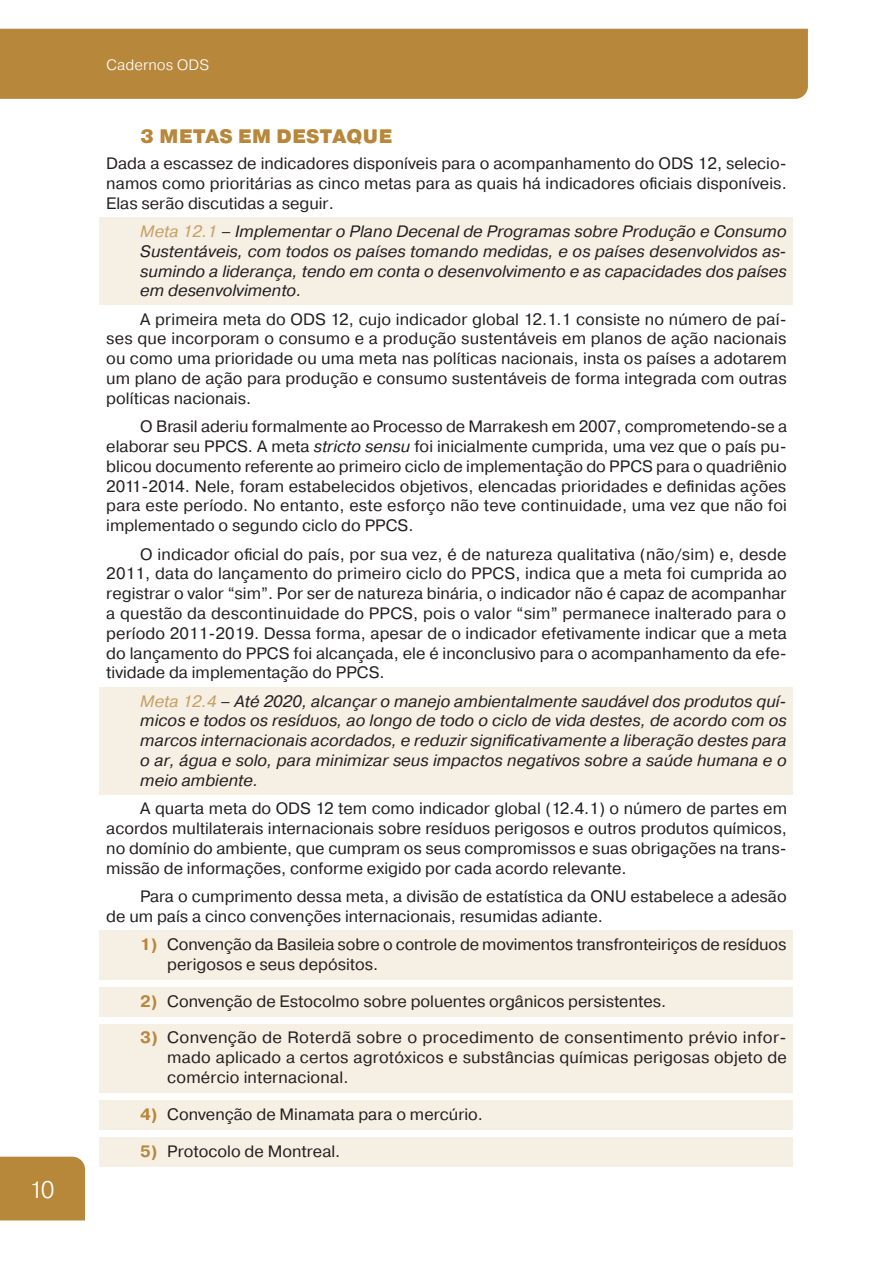
<style>
.page{position:relative;width:893px;height:1263px;background:#fff}
.page>*{position:absolute;margin:0;border:0;box-sizing:border-box;transform-origin:0 0}
.t1{font:300 24px "Pragmatica";color:#fff}
.titulo_1{font:900 19.5px "Pragmatica";letter-spacing:.01em;color:#b7873a}
.texto_corrido_COM_recuo{font:16.5px/19.8px "Pragmatica";color:#231f20;text-align:justify}
.Meta_Blocada{font:italic 16.5px/19.8px "Pragmatica";color:#231f20;text-align:justify}
.texto_corrido_SEM_recuo{font:16.5px/19.8px "Pragmatica";color:#231f20;text-align:justify}
.t2{font:300 15px "Pragmatica";color:#fff}
.s1{color:#c79f64}
.s2{font-style:italic}
.s3{font-weight:700;color:#b7873a}
</style>
<div class="page">
<div style="left:0;top:29px;width:808px;height:70px;background:#b7873b"></div>
<div style="left:0;top:1157px;width:85px;height:63px;background:#b7873a"></div>
<div style="left:100px;top:218px;width:693px;height:88px;background:#f6efe4"></div>
<div style="left:100px;top:305px;width:693px;height:109px;background:#fff"></div>
<div style="left:100px;top:687px;width:693px;height:109px;background:#f6efe4"></div>
<div style="left:100px;top:795px;width:693px;height:88px;background:#fff"></div>
<div style="left:100px;top:931px;width:693px;height:49px;background:#f6efe4"></div>
<div style="left:100px;top:987px;width:693px;height:29px;background:#f6efe4"></div>
<div style="left:100px;top:1024px;width:693px;height:69px;background:#f6efe4"></div>
<div style="left:100px;top:1100px;width:693px;height:30px;background:#f6efe4"></div>
<div style="left:100px;top:1137px;width:693px;height:29px;background:#f6efe4"></div>
<h1 class="t1" style="left:29px;top:1174px;width:27px">10</h1>
<p class="t2" style="left:106px;top:55px;width:104px">Cadernos ODS</p>
<p class="titulo_1" style="left:140px;top:124px;width:254px">3 METAS EM DESTAQUE</p>
<p class="texto_corrido_SEM_recuo" style="left:106px;top:154px;width:682px">Dada a escassez de indicadores disponíveis para o acompanhamento do ODS 12, selecio&shy;namos como prioritárias as cinco metas para as quais há indicadores oficiais disponíveis.<br>Elas serão discutidas a seguir.</p>
<p class="Meta_Blocada" style="left:140px;top:222px;width:648px"><span class="s1">Meta 12.1</span> – Implementar o Plano Decenal de Programas sobre Produção e Consumo Sustentáveis, com todos os países tomando medidas, e os países desenvolvidos as&shy;sumindo a liderança, tendo em conta o desenvolvimento e as capacidades dos países em desenvolvimento.</p>
<p class="texto_corrido_COM_recuo" style="left:106px;top:309px;width:682px;text-indent:34px">A primeira meta do ODS 12, cujo indicador global 12.1.1 consiste no número de paí&shy;ses que incorporam o consumo e a produção sustentáveis em planos de ação nacionais ou como uma prioridade ou uma meta nas políticas nacionais, insta os países a adotarem um plano de ação para produção e consumo sustentáveis de forma integrada com outras políticas nacionais.</p>
<p class="texto_corrido_COM_recuo" style="left:106px;top:417px;width:682px;text-indent:34px">O Brasil aderiu formalmente ao Processo de Marrakesh em 2007, comprometendo-se a elaborar seu PPCS. A meta <span class="s2">stricto sensu</span> foi inicialmente cumprida, uma vez que o país pu&shy;blicou documento referente ao primeiro ciclo de implementação do PPCS para o quadriênio 2011-2014. Nele, foram estabelecidos objetivos, elencadas prioridades e definidas ações para este período. No entanto, este esforço não teve continuidade, uma vez que não foi implementado o segundo ciclo do PPCS.</p>
<p class="texto_corrido_COM_recuo" style="left:106px;top:544px;width:682px;text-indent:34px">O indicador oficial do país, por sua vez, é de natureza qualitativa (não/sim) e, desde 2011, data do lançamento do primeiro ciclo do PPCS, indica que a meta foi cumprida ao registrar o valor “sim”. Por ser de natureza binária, o indicador não é capaz de acompanhar a questão da descontinuidade do PPCS, pois o valor “sim” permanece inalterado para o período 2011-2019. Dessa forma, apesar de o indicador efetivamente indicar que a meta do lançamento do PPCS foi alcançada, ele é inconclusivo para o acompanhamento da efe&shy;tividade da implementação do PPCS.</p>
<p class="Meta_Blocada" style="left:140px;top:691px;width:648px"><span class="s1">Meta 12.4</span> – Até 2020, alcançar o manejo ambientalmente saudável dos produtos quí&shy;micos e todos os resíduos, ao longo de todo o ciclo de vida destes, de acordo com os marcos internacionais acordados, e reduzir significativamente a liberação destes para o ar, água e solo, para minimizar seus impactos negativos sobre a saúde humana e o meio ambiente.</p>
<p class="texto_corrido_COM_recuo" style="left:106px;top:799px;width:682px;text-indent:34px">A quarta meta do ODS 12 tem como indicador global (12.4.1) o número de partes em acordos multilaterais internacionais sobre resíduos perigosos e outros produtos químicos, no domínio do ambiente, que cumpram os seus compromissos e suas obrigações na trans&shy;missão de informações, conforme exigido por cada acordo relevante.</p>
<p class="texto_corrido_COM_recuo" style="left:106px;top:887px;width:682px;text-indent:34px">Para o cumprimento dessa meta, a divisão de estatística da ONU estabelece a adesão de um país a cinco convenções internacionais, resumidas adiante.</p>
<p class="texto_corrido_COM_recuo" style="left:167px;top:935px;width:621px;text-indent:-27px"><span class="s3">1)</span> Convenção da Basileia sobre o controle de movimentos transfronteiriços de resíduos perigosos e seus depósitos.</p>
<p class="texto_corrido_COM_recuo" style="left:140px;top:991px;width:527px"><span class="s3">2)</span> Convenção de Estocolmo sobre poluentes orgânicos persistentes.</p>
<p class="texto_corrido_COM_recuo" style="left:167px;top:1028px;width:621px;text-indent:-27px"><span class="s3">3)</span> Convenção de Roterdã sobre o procedimento de consentimento prévio infor&shy;mado aplicado a certos agrotóxicos e substâncias químicas perigosas objeto de comércio internacional.</p>
<p class="texto_corrido_COM_recuo" style="left:140px;top:1104px;width:344px"><span class="s3">4)</span> Convenção de Minamata para o mercúrio.</p>
<p class="texto_corrido_COM_recuo" style="left:140px;top:1141px;width:202px"><span class="s3">5)</span> Protocolo de Montreal.</p>
</div>
